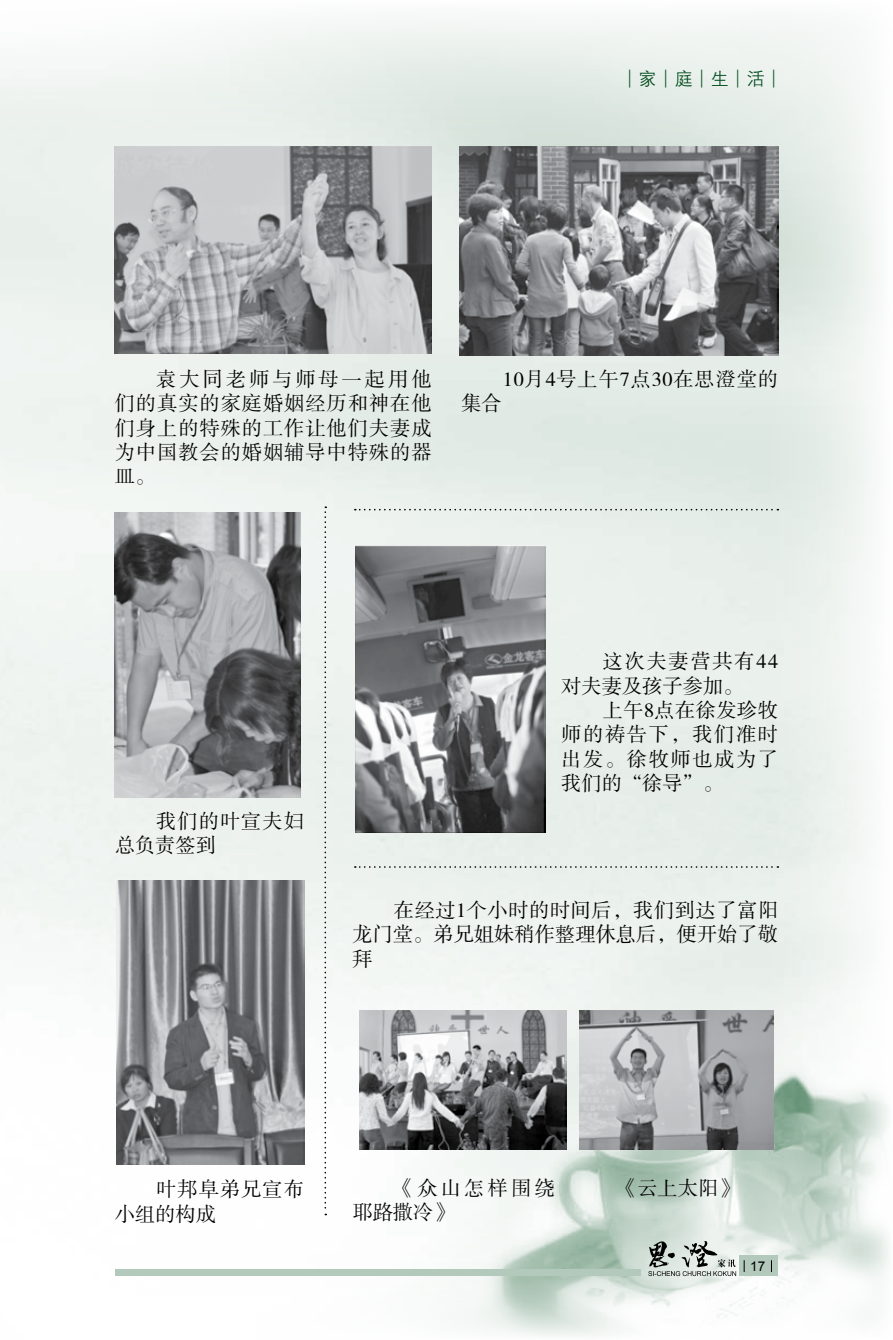
<style>
.page{position:relative;width:893px;height:1340px;background:#fff}
.page>*{position:absolute;margin:0;border:0;box-sizing:border-box;transform-origin:0 0}
.t1{font:20.25px/24.3px "FZSSK GBK1 0";letter-spacing:.04em;color:#000;text-align:justify}
.t2{font:20.25px/24.3px "FZSSK GBK1 0";letter-spacing:.085em;color:#000}
.t3{font:20.25px/24.3px "FZSSK GBK1 0";letter-spacing:.16em;color:#000}
.t4{font:18px "FZZDXK GBK1 0";color:#004b1c}
.t5{font:13.5px "Arial";color:#000}
</style>
<div class="page">
<img style="left:0;top:19px;width:889px;height:1317px">
<img style="left:115px;top:147px;width:317px;height:206px">
<img style="left:459px;top:147px;width:319px;height:208px">
<img style="left:115px;top:512px;width:186px;height:285px">
<img style="left:117px;top:880px;width:187px;height:284px">
<img style="left:355px;top:545px;width:190px;height:287px">
<svg style="left:324px;top:506px;width:2px;height:709px"></svg>
<svg style="left:355px;top:866px;width:423px;height:1px"></svg>
<img style="left:359px;top:1010px;width:208px;height:139px">
<img style="left:580px;top:1010px;width:194px;height:139px">
<svg style="left:355px;top:509px;width:423px;height:1px"></svg>
<svg style="left:648px;top:1240px;width:88px;height:35px"></svg>
<div style="left:739px;top:1255px;width:38px;height:20px;background:#b3c9bb"></div>
<div style="left:115px;top:1269px;width:526px;height:6px;background:#b3c9bb"></div>
<p class="t4" style="left:621px;top:69px;width:163px">│家│庭│生│活│</p>
<p class="t1" style="left:115px;top:368px;width:318px;text-indent:41px">袁大同老师与师母一起用他们的真实的家庭婚姻经历和神在他们身上的特殊的工作让他们夫妻成为中国教会的婚姻辅导中特殊的器皿。</p>
<p class="t1" style="left:503px;top:368px;width:277px">10月4号上午7点30在思澄堂的</p>
<p class="t1" style="left:461px;top:392px;width:42px">集合</p>
<p class="t1" style="left:115px;top:809px;width:191px;text-indent:41px">我们的叶宣夫妇总负责签到</p>
<p class="t2" style="left:561px;top:650px;width:218px;text-indent:41px">这次夫妻营共有44对夫妻及孩子参加。</p>
<p class="t1" style="left:561px;top:699px;width:218px;text-indent:41px">上午8点在徐发珍牧师的祷告下，我们准时出发。徐牧师也成为了我们的“徐导”。</p>
<p class="t1" style="left:352px;top:899px;width:427px;text-indent:41px">在经过1个小时的时间后，我们到达了富阳龙门堂。弟兄姐妹稍作整理休息后，便开始了敬拜</p>
<p class="t1" style="left:115px;top:1178px;width:191px;text-indent:41px">叶邦阜弟兄宣布小组的构成</p>
<p class="t3" style="left:352px;top:1176px;width:204px;text-indent:41px">《众山怎样围绕耶路撒冷》</p>
<p class="t1" style="left:617px;top:1176px;width:123px">《云上太阳》</p>
<p class="t5" style="left:750px;top:1257px;width:8px">17</p>
</div>
